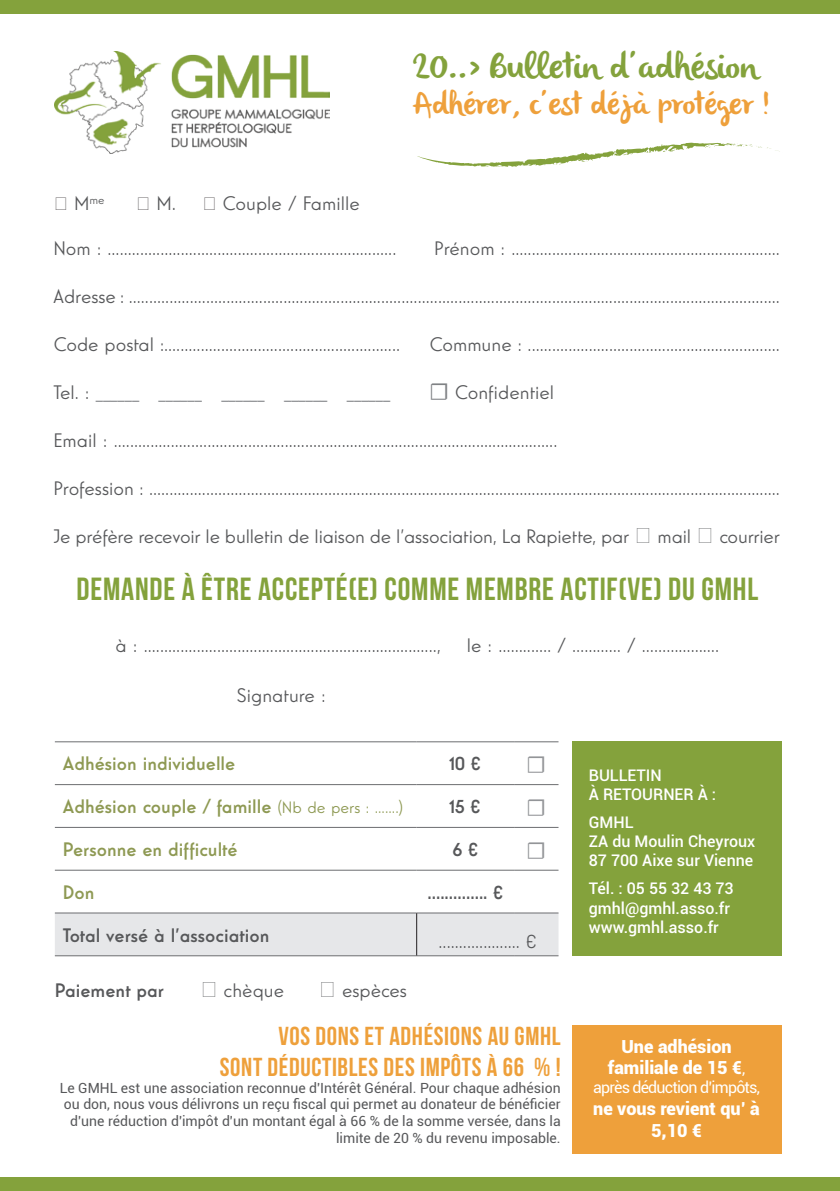
<style>
.page{position:relative;width:840px;height:1191px;background:#fff}
.page>*{position:absolute;margin:0;border:0;box-sizing:border-box;transform-origin:0 0}
.t1{font:36px "olivier";color:#84a23c}
.t2{font:32px "Bebas Neue";letter-spacing:.025em;color:#84a23c}
.t3{font:32px "olivier";color:#eea03b}
.t4{font:26px/31.2px "Bebas Neue";letter-spacing:.025em;color:#eea03b;text-align:right}
.t5{font:24px "Minion Pro";color:#939598}
.t6{font:20px "Arial";color:#231f20}
.t7{font:19px "Guildford Pro";letter-spacing:-.01em;color:#57585a}
.t8{font:500 19px "Guildford Pro";color:#8e9953}
.t9{font:500 19px "Guildford Pro";color:#57585a}
.t10{font:19px "Guildford Pro";color:#808285}
.t11{font:900 18px/21.6px "Roboto";color:#fff;text-align:center}
.t12{font:500 16px/19.2px "Roboto";color:#fff}
.t13{font:16px "Roboto";letter-spacing:-.05em;color:#fff}
.t14{font:14px/16.8px "Roboto";color:#57585a;text-align:right}
.t15{font:11.6px "Guildford Pro";color:#57585a}
.s1{font-family:"Arial";font-size:20px;color:#231f20}
.s2{font-size:19px}
.s3{font-family:"Guildford Pro";font-size:19px;color:#57585a}
.s4{font-family:"Guildford Pro";color:#57585a}
.s5{color:#57585a}
.s6{font-family:"Minion Pro";font-size:24px;color:#808285}
.s7{font-family:"Arial";font-size:24px}
.s8{font-weight:400;font-size:16px}
</style>
<div class="page">
<div style="left:571px;top:741px;width:209px;height:215px;background:#84a23c"></div>
<div style="left:571px;top:1025px;width:209px;height:128px;background:#eea03b"></div>
<svg style="left:417px;top:142px;width:363px;height:25px"></svg>
<div style="left:55px;top:913px;width:503px;height:42px;background:#e6e7e9"></div>
<hr style="left:55px;top:741px;width:361px;height:1px;background:#6c6d70">
<hr style="left:416px;top:741px;width:98px;height:1px;background:#6c6d70">
<hr style="left:514px;top:741px;width:44px;height:1px;background:#6c6d70">
<hr style="left:55px;top:784px;width:361px;height:1px;background:#6c6d70">
<hr style="left:416px;top:784px;width:98px;height:1px;background:#6c6d70">
<hr style="left:514px;top:784px;width:44px;height:1px;background:#6c6d70">
<hr style="left:55px;top:827px;width:361px;height:1px;background:#6c6d70">
<hr style="left:416px;top:827px;width:98px;height:1px;background:#6c6d70">
<hr style="left:514px;top:827px;width:44px;height:1px;background:#6c6d70">
<hr style="left:55px;top:870px;width:361px;height:1px;background:#6c6d70">
<hr style="left:416px;top:870px;width:98px;height:1px;background:#6c6d70">
<hr style="left:514px;top:870px;width:44px;height:1px;background:#6c6d70">
<hr style="left:55px;top:912px;width:361px;height:1px;background:#6c6d70">
<hr style="left:416px;top:912px;width:98px;height:1px;background:#6c6d70">
<hr style="left:514px;top:912px;width:44px;height:1px;background:#6c6d70">
<hr style="left:55px;top:955px;width:361px;height:1px;background:#6c6d70">
<hr style="left:416px;top:955px;width:98px;height:1px;background:#6c6d70">
<hr style="left:514px;top:955px;width:44px;height:1px;background:#6c6d70">
<hr style="left:416px;top:913px;width:1px;height:42px;background:#231f20">
<div style="left:0;top:0;width:839px;height:14px;background:#84a23c"></div>
<div style="left:0;top:1177px;width:839px;height:14px;background:#84a23c"></div>
<img style="left:55px;top:51px;width:274px;height:102px">
<h1 class="t1" style="left:412px;top:46px;width:346px">20..&gt; Bulletin d’adhésion</h1>
<h2 class="t3" style="left:412px;top:85px;width:358px">Adhérer, c’est déjà protéger !</h2>
<p class="t15" style="left:53px;top:192px;width:53px"><span class="s1">☐</span> <span class="s2">M</span>me</p>
<p class="t6" style="left:136px;top:190px;width:42px">☐ <span class="s3">M</span><span class="s4">.</span></p>
<p class="t7" style="left:202px;top:191px;width:159px"><span class="s1">☐</span> Couple / Famille</p>
<p class="t7" style="left:53px;top:236px;width:344px">Nom : .......................................................................</p>
<p class="t7" style="left:434px;top:236px;width:347px">Prénom : ..................................................................</p>
<p class="t7" style="left:53px;top:284px;width:727px">Adresse : ................................................................................................................................................................</p>
<p class="t7" style="left:53px;top:332px;width:348px">Code postal :..........................................................</p>
<p class="t7" style="left:429px;top:332px;width:351px">Commune : ..............................................................</p>
<p class="t10" style="left:53px;top:380px;width:338px"><span class="s5">Tel. :</span> ______ ______ ______ ______ ______</p>
<p class="t7" style="left:429px;top:380px;width:127px"><span class="s6">☐</span> Confidentiel</p>
<p class="t7" style="left:53px;top:428px;width:505px">Email : .............................................................................................................</p>
<p class="t7" style="left:53px;top:476px;width:727px">Profession : ...........................................................................................................................................................</p>
<p class="t7" style="left:53px;top:524px;width:727px">Je préfère recevoir le bulletin de liaison de l’association, La Rapiette, par <span class="s7">☐</span> mail <span class="s7">☐</span> courrier</p>
<h2 class="t2" style="left:76px;top:571px;width:682px">DEMANDE À ÊTRE ACCEPTÉ(E) COMME MEMBRE ACTIF(VE) DU GMHL</h2>
<p class="t7" style="left:115px;top:632px;width:327px">à : ........................................................................,</p>
<p class="t7" style="left:466px;top:632px;width:254px">le : ……....… / ………… / ……………….</p>
<p class="t7" style="left:237px;top:682px;width:90px">Signature :</p>
<p class="t8" style="left:63px;top:750px;width:174px">Adhésion individuelle</p>
<p class="t9" style="left:449px;top:750px;width:33px">10 €</p>
<p class="t5" style="left:526px;top:748px;width:22px">☐</p>
<p class="t8" style="left:63px;top:793px;width:341px">Adhésion couple / famille <span class="s8">(Nb de pers : .......)</span></p>
<p class="t9" style="left:449px;top:793px;width:32px">15 €</p>
<p class="t5" style="left:526px;top:791px;width:22px">☐</p>
<p class="t8" style="left:63px;top:836px;width:176px">Personne en difficulté</p>
<p class="t9" style="left:452px;top:836px;width:27px">6 €</p>
<p class="t5" style="left:526px;top:833px;width:22px">☐</p>
<p class="t8" style="left:63px;top:879px;width:33px">Don</p>
<p class="t9" style="left:427px;top:879px;width:77px">.............. €</p>
<p class="t9" style="left:63px;top:922px;width:208px">Total versé à l’association</p>
<p class="t7" style="left:438px;top:928px;width:99px">.................... €</p>
<p class="t9" style="left:55px;top:977px;width:110px">Paiement par</p>
<p class="t7" style="left:200px;top:977px;width:86px"><span class="s7">☐</span> chèque</p>
<p class="t7" style="left:318px;top:977px;width:90px"><span class="s7">☐</span> espèces</p>
<h3 class="t4" style="left:220px;top:1019px;width:342px">VOS DONS ET ADHÉSIONS AU GMHL<br>SONT DÉDUCTIBLES DES IMPÔTS À 66 % !</h3>
<p class="t14" style="left:60px;top:1078px;width:502px">Le GMHL est une association reconnue d'Intérêt Général. Pour chaque adhésion ou don, nous vous délivrons un reçu fiscal qui permet au donateur de bénéficier d'une réduction d'impôt d'un montant égal à 66 % de la somme versée, dans la limite de 20 % du revenu imposable.</p>
<p class="t12" style="left:588px;top:765px;width:129px">BULLETIN<br>À RETOURNER À :</p>
<p class="t12" style="left:588px;top:812px;width:168px">GMHL<br>ZA du Moulin Cheyroux<br>87 700 Aixe sur Vienne</p>
<p class="t12" style="left:588px;top:878px;width:146px">Tél. : 05 55 32 43 73 gmhl@gmhl.asso.fr www.gmhl.asso.fr</p>
<p class="t11" style="left:607px;top:1034px;width:139px">Une adhésion familiale de 15 €<span class="s8">,</span></p>
<p class="t13" style="left:592px;top:1076px;width:168px">après déduction d’impôts,</p>
<p class="t11" style="left:593px;top:1097px;width:168px">ne vous revient qu’ à<br>5,10 €</p>
</div>
